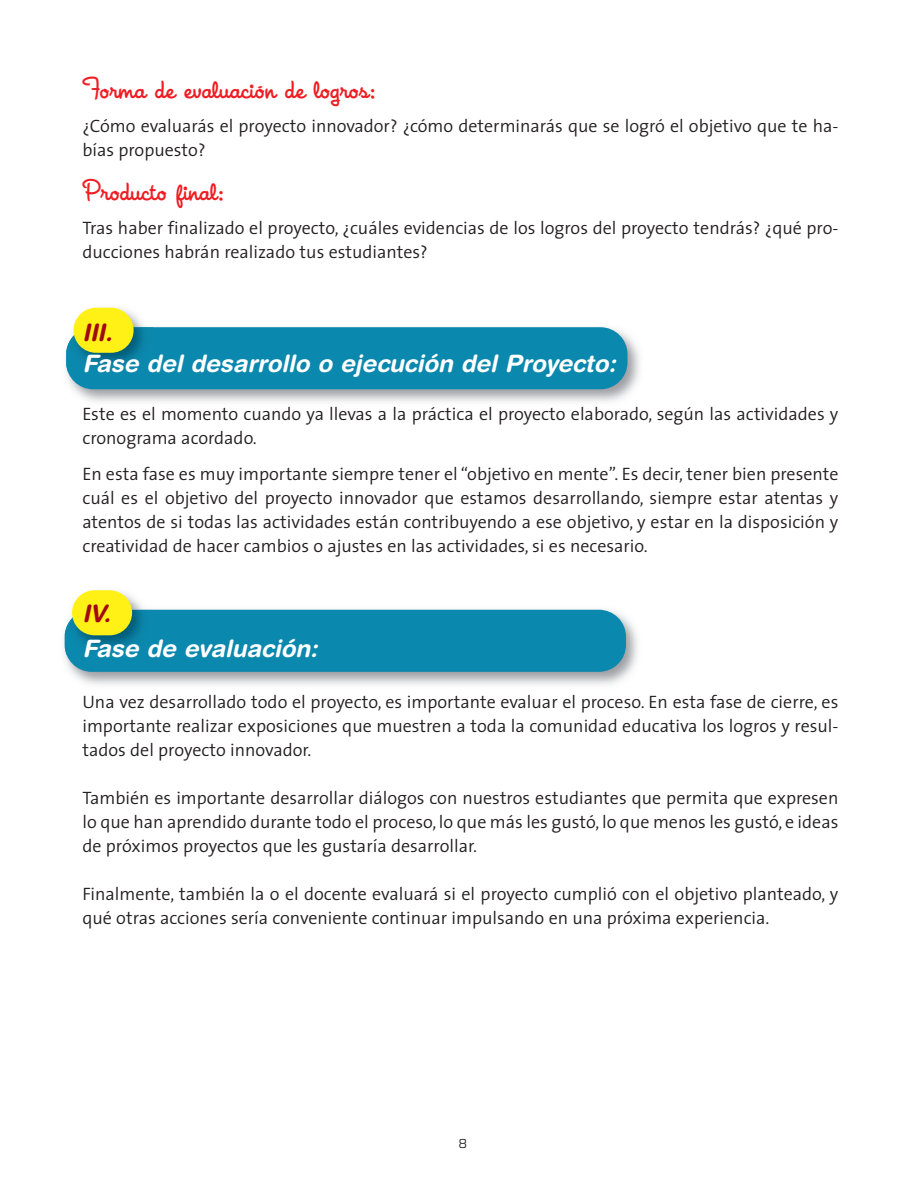
<style>
.page{position:relative;width:918px;height:1188px;background:#fff}
.page>*{position:absolute;margin:0;border:0;box-sizing:border-box;transform-origin:0 0}
.t1{font:27px "House A Rama League Night";color:#ee1d23}
.t2{font:italic 700 24px "Helvetica Rounded";color:#fff}
.t3{font:italic 700 24px "Helvetica Rounded";color:#a1080f}
.t4{font:300 18px/24px "The Sans";color:#231f20}
.t5{font:13.5px "Eurostile";color:#231f20}
</style>
<div class="page">
<img style="left:66px;top:327px;width:574px;height:75px">
<div style="left:66px;top:327px;width:561px;height:62px;background:#0b88ad;border-radius:27px"></div>
<img style="left:73px;top:307px;width:72px;height:20px">
<img style="left:66px;top:327px;width:87px;height:46px">
<div style="left:74px;top:308px;width:60px;height:45px;background:#fff116;border-radius:23px"></div>
<img style="left:64px;top:609px;width:574px;height:76px">
<div style="left:65px;top:610px;width:561px;height:62px;background:#0b88ad;border-radius:27px"></div>
<img style="left:65px;top:590px;width:87px;height:20px">
<img style="left:65px;top:610px;width:77px;height:45px">
<div style="left:72px;top:590px;width:60px;height:45px;background:#fff116;border-radius:23px"></div>
<h1 class="t1" style="left:82px;top:73px;width:295px">Forma de evaluación de logros:</h1>
<p class="t4" style="left:82px;top:116px;width:758px">¿Cómo evaluarás el proyecto innovador? ¿cómo determinarás que se logró el objetivo que te ha&shy;bías propuesto?</p>
<h1 class="t1" style="left:82px;top:175px;width:143px">Producto final:</h1>
<p class="t4" style="left:82px;top:218px;width:758px">Tras haber finalizado el proyecto, ¿cuáles evidencias de los logros del proyecto tendrás? ¿qué pro&shy;ducciones habrán realizado tus estudiantes?</p>
<h2 class="t3" style="left:82px;top:323px;width:32px">III.</h2>
<h2 class="t2" style="left:82px;top:355px;width:535px">Fase del desarrollo o ejecución del Proyecto:</h2>
<p class="t4" style="left:82px;top:404px;width:757px">Este es el momento cuando ya llevas a la práctica el proyecto elaborado, según las actividades y cronograma acordado.</p>
<p class="t4" style="left:82px;top:464px;width:758px;text-align:justify">En esta fase es muy importante siempre tener el “objetivo en mente”. Es decir, tener bien presente cuál es el objetivo del proyecto innovador que estamos desarrollando, siempre estar atentas y atentos de si todas las actividades están contribuyendo a ese objetivo, y estar en la disposición y creatividad de hacer cambios o ajustes en las actividades, si es necesario.</p>
<h2 class="t3" style="left:82px;top:605px;width:30px">IV.</h2>
<h2 class="t2" style="left:82px;top:640px;width:237px">Fase de evaluación:</h2>
<p class="t4" style="left:82px;top:692px;width:758px;text-align:justify">Una vez desarrollado todo el proyecto, es importante evaluar el proceso. En esta fase de cierre, es importante realizar exposiciones que muestren a toda la comunidad educativa los logros y resul&shy;tados del proyecto innovador.</p>
<p class="t4" style="left:82px;top:788px;width:758px;text-align:justify">También es importante desarrollar diálogos con nuestros estudiantes que permita que expresen lo que han aprendido durante todo el proceso, lo que más les gustó, lo que menos les gustó, e ideas de próximos proyectos que les gustaría desarrollar.</p>
<p class="t4" style="left:82px;top:884px;width:757px">Finalmente, también la o el docente evaluará si el proyecto cumplió con el objetivo planteado, y qué otras acciones sería conveniente continuar impulsando en una próxima experiencia.</p>
<p class="t5" style="left:459px;top:1136px;width:10px">8</p>
</div>
